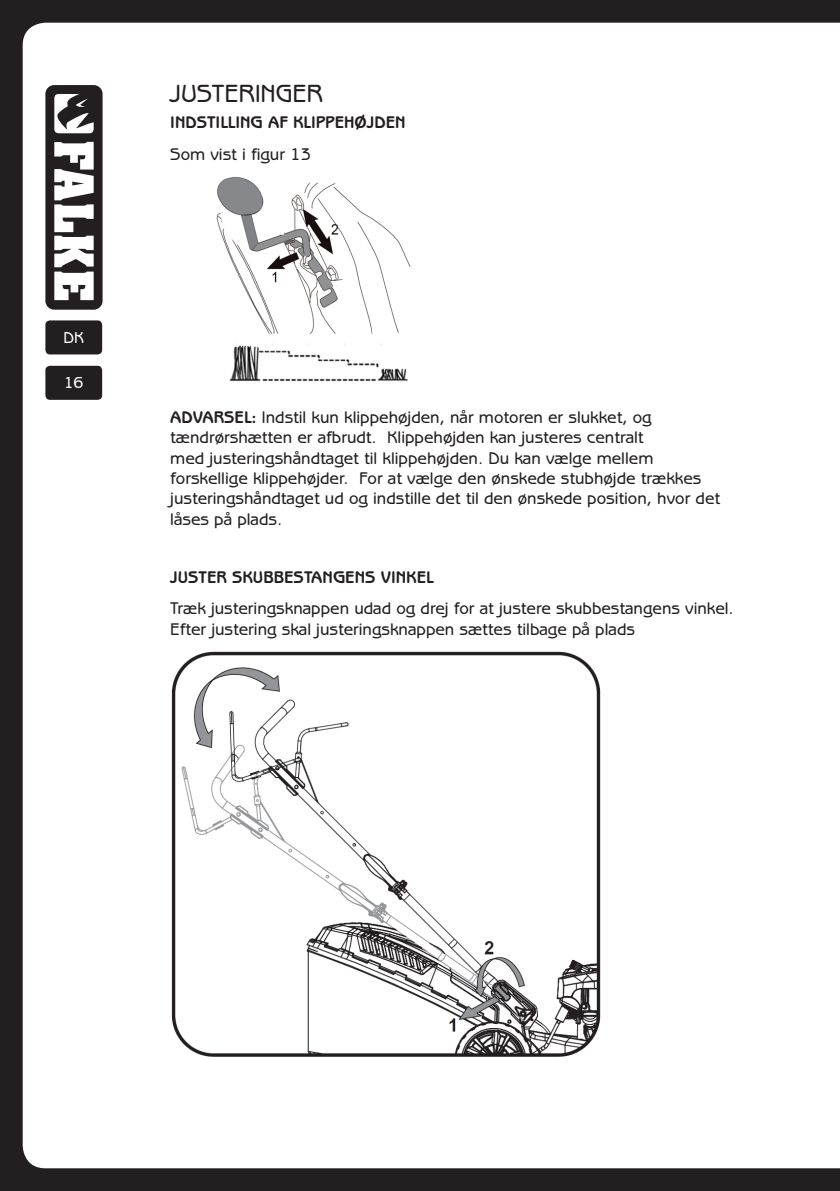
<style>
.page{position:relative;width:840px;height:1191px;background:#fff}
.page>*{position:absolute;margin:0;border:0;box-sizing:border-box;transform-origin:0 0}
.Brød_bold{font:500 25px "Benguiat Gothic LT";color:#231f20}
.Brød{font:500 17px/20.4px "Benguiat Gothic LT";color:#231f20}
.Bold{font:700 17px "Benguiat Gothic LT";color:#231f20}
.t1{font:500 16px "Benguiat Gothic LT";color:#fff}
.s1{font-weight:700}
</style>
<div class="page">
<div style="left:0;top:0;width:839px;height:1191px;background:#231f20"></div>
<div style="left:23px;top:23px;width:816px;height:1145px;background:#fff"></div>
<svg style="left:45px;top:85px;width:57px;height:225px"></svg>
<div style="left:45px;top:366px;width:57px;height:34px;background:#231f20;border-radius:5px"></div>
<div style="left:45px;top:320px;width:57px;height:34px;background:#231f20;border-radius:5px"></div>
<img style="left:198px;top:175px;width:240px;height:216px">
<img style="left:170px;top:649px;width:431px;height:408px">
<div style="left:480px;top:678px;width:67px;height:25px;background:#fff"></div>
<p class="t1" style="left:63px;top:329px;width:22px">DK</p>
<p class="t1" style="left:64px;top:373px;width:21px">16</p>
<p class="Brød_bold" style="left:170px;top:79px;width:154px">JUSTERINGER</p>
<p class="Bold" style="left:170px;top:113px;width:237px">INDSTILLING AF KLIPPEHØJDEN</p>
<p class="Brød" style="left:170px;top:144px;width:142px">Som vist i figur 13</p>
<p class="Brød" style="left:170px;top:407px;width:551px"><span class="s1">ADVARSEL:</span> Indstil kun klippehøjden, når motoren er slukket, og tændrørshætten er afbrudt. Klippehøjden kan justeres centralt<br>med justeringshåndtaget til klippehøjden. Du kan vælge mellem forskellige klippehøjder. For at vælge den ønskede stubhøjde trækkes justeringshåndtaget ud og indstille det til den ønskede position, hvor det låses på plads.</p>
<p class="Bold" style="left:170px;top:567px;width:265px">JUSTER SKUBBESTANGENS VINKEL</p>
<p class="Brød" style="left:170px;top:598px;width:564px">Træk justeringsknappen udad og drej for at justere skubbestangens vinkel.<br>Efter justering skal justeringsknappen sættes tilbage på plads</p>
</div>
